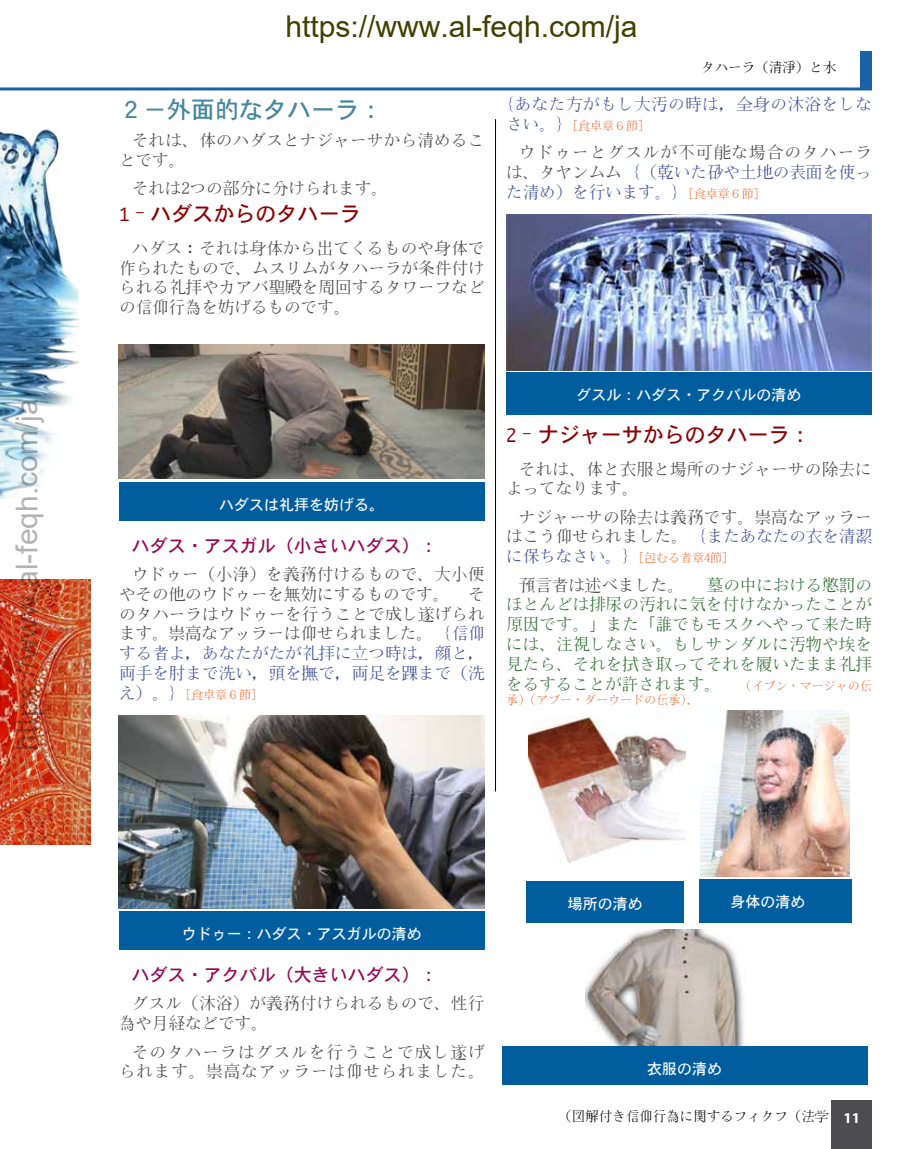
<style>
.page{position:relative;width:923px;height:1149px;background:#fff}
.page>*{position:absolute;margin:0;border:0;box-sizing:border-box;transform-origin:0 0}
.t1{font:30px "Arial";color:#404000}
.t2{font:30px "Arial";color:rgb(0 0 0/.3)}
.t3{font:24px "Apple osaka unicode";color:#4586a1}
.t4{font:21px "Apple osaka unicode";color:#8b0304}
.t5{font:18px "Apple osaka unicode";color:#960953}
.t6{font:16.5px/19.8px "Kochi Mincho";letter-spacing:.005em;color:#414042}
.t7{font:16.5px/19.8px "Kochi Mincho";letter-spacing:.01em;color:#2d6d30;text-align:justify}
.t8{font:16.5px/19.8px "Kochi Mincho";letter-spacing:.07em;color:#414042;text-align:right}
.t9{font:16.5px "Kochi Mincho";letter-spacing:.03em;color:#3b4d96}
.t10{font:15px "Apple osaka unicode";color:#f4f5f5}
.t11{font:700 15px "Myriad Pro";color:#fff}
.t12{font:13.5px "Kochi Mincho";color:#000}
.t13{font:12px "Kochi Mincho";color:#f36c31}
.s1{font-size:16.5px;color:#3b4d96}
.s2{color:#3b4d96}
.s3{font-size:12px;color:#f36c31}
.s4{color:#414042}
</style>
<div class="page">
<hr style="left:0;top:87px;width:872px;height:3px;background:#1863a7">
<div style="left:831px;top:1100px;width:41px;height:48px;background:#4d4d4f"></div>
<div style="left:861px;top:51px;width:11px;height:39px;background:#1863a7"></div>
<img style="left:119px;top:344px;width:366px;height:135px">
<div style="left:119px;top:482px;width:366px;height:38px;background:#005e9e"></div>
<img style="left:119px;top:715px;width:366px;height:193px">
<div style="left:119px;top:911px;width:366px;height:38px;background:#005e9e"></div>
<img style="left:506px;top:215px;width:366px;height:155px">
<div style="left:506px;top:372px;width:366px;height:43px;background:#005e9e"></div>
<img style="left:528px;top:715px;width:157px;height:147px">
<img style="left:700px;top:710px;width:149px;height:166px">
<div style="left:526px;top:881px;width:158px;height:41px;background:#005e9e"></div>
<div style="left:699px;top:879px;width:152px;height:43px;background:#005e9e"></div>
<img style="left:0;top:579px;width:90px;height:265px">
<img style="left:0;top:87px;width:79px;height:411px">
<hr style="left:495px;top:119px;width:1px;height:672px;background:#000">
<img style="left:585px;top:929px;width:159px;height:117px">
<div style="left:502px;top:1046px;width:365px;height:38px;background:#005e9e"></div>
<h1 class="t2" style="left:6px;top:750px;width:353px;rotate:-90deg">https://www.al-feqh.com/ja</h1>
<h1 class="t1" style="left:285px;top:6px;width:353px">https://www.al-feqh.com/ja</h1>
<p class="t12" style="left:701px;top:61px;width:136px">タハーラ（清淨）と水</p>
<h2 class="t3" style="left:119px;top:93px;width:265px">２－外面的なタハーラ：</h2>
<p class="t6" style="left:119px;top:131px;width:367px;text-indent:13px">それは、体のハダスとナジャーサから清めることです。</p>
<p class="t6" style="left:132px;top:179px;width:257px">それは2つの部分に分けられます。</p>
<p class="t4" style="left:119px;top:199px;width:243px">1‐ハダスからのタハーラ</p>
<p class="t6" style="left:119px;top:238px;width:367px;text-align:justify;text-indent:13px">ハダス：それは身体から出てくるものや身体で作られたもので、ムスリムがタハーラが条件付けられる礼拝やカアバ聖殿を周回するタワーフなどの信仰行為を妨げるものです。</p>
<p class="t9" style="left:506px;top:96px;width:367px">{あなた方がもし大汚の時は，全身の沐浴をしな</p>
<p class="t13" style="left:506px;top:120px;width:140px"><span class="s1">さい。}</span> [食卓章６節]</p>
<p class="t6" style="left:506px;top:143px;width:367px;text-align:justify;text-indent:13px">ウドゥーとグスルが不可能な場合のタハーラは、タヤンムム <span class="s2">{（乾いた砂や土地の表面を使った清め）を行います。}</span> <span class="s3">[食卓章６節]</span></p>
<p class="t10" style="left:219px;top:494px;width:166px">ハダスは礼拝を妨げる。</p>
<p class="t5" style="left:132px;top:532px;width:307px">ハダス・アスガル（小さいハダス）：</p>
<p class="t6" style="left:119px;top:564px;width:367px;text-align:justify;text-indent:13px">ウドゥー（小浄）を義務付けるもので、大小便やその他のウドゥーを無効にするものです。 そのタハーラはウドゥーを行うことで成し遂げられます。崇高なアッラーは仰せられました。 <span class="s2">{信仰する者よ，あなたがたが礼拝に立つ時は，顔と，両手を肘まで洗い，頭を撫で，両足を踝まで（洗</span></p>
<p class="t13" style="left:119px;top:688px;width:139px"><span class="s1">え）。}</span> [食卓章６節]</p>
<p class="t10" style="left:576px;top:384px;width:226px">グスル：ハダス・アクバルの清め</p>
<p class="t4" style="left:506px;top:420px;width:306px">2‐ナジャーサからのタハーラ：</p>
<p class="t6" style="left:506px;top:459px;width:367px;text-indent:13px">それは、体と衣服と場所のナジャーサの除去によってなります。</p>
<p class="t6" style="left:506px;top:507px;width:367px;text-align:right">ナジャーサの除去は義務です。崇高なアッラーはこう仰せられました。 <span class="s2">{またあなたの衣を清潔</span></p>
<p class="t13" style="left:506px;top:552px;width:223px"><span class="s1">に保ちなさい。}</span> [包むる者章4節]</p>
<p class="t7" style="left:506px;top:575px;width:367px;text-indent:13px"><span class="s4">預言者は述べました。</span> «墓の中における懲罰のほとんどは排尿の汚れに気を付けなかったことが原因です。」また「誰でもモスクへやって来た時には、注視しなさい。もしサンダルに汚物や埃を見たら、それを拭き取ってそれを履いたまま礼拝をるすることが許されます。»» <span class="s3">(イブン・マージャの伝</span></p>
<p class="t13" style="left:506px;top:693px;width:187px">承) (アブー・ダーウードの伝承).</p>
<p class="t10" style="left:182px;top:923px;width:241px">ウドゥー：ハダス・アスガルの清め</p>
<p class="t5" style="left:132px;top:961px;width:307px">ハダス・アクバル（大きいハダス）：</p>
<p class="t6" style="left:119px;top:993px;width:367px;text-indent:13px">グスル（沐浴）が義務付けられるもので、性行為や月経などです。</p>
<p class="t8" style="left:119px;top:1041px;width:367px">そのタハーラはグスルを行うことで成し遂げられます。崇高なアッラーは仰せられました。</p>
<p class="t10" style="left:568px;top:893px;width:76px">場所の清め</p>
<p class="t10" style="left:730px;top:891px;width:91px">身体の清め　</p>
<p class="t10" style="left:647px;top:1058px;width:76px">衣服の清め</p>
<p class="t12" style="left:558px;top:1108px;width:271px">）図解付き信仰行為に関するフィクフ（法学</p>
<p class="t11" style="left:843px;top:1107px;width:18px">11</p>
</div>
